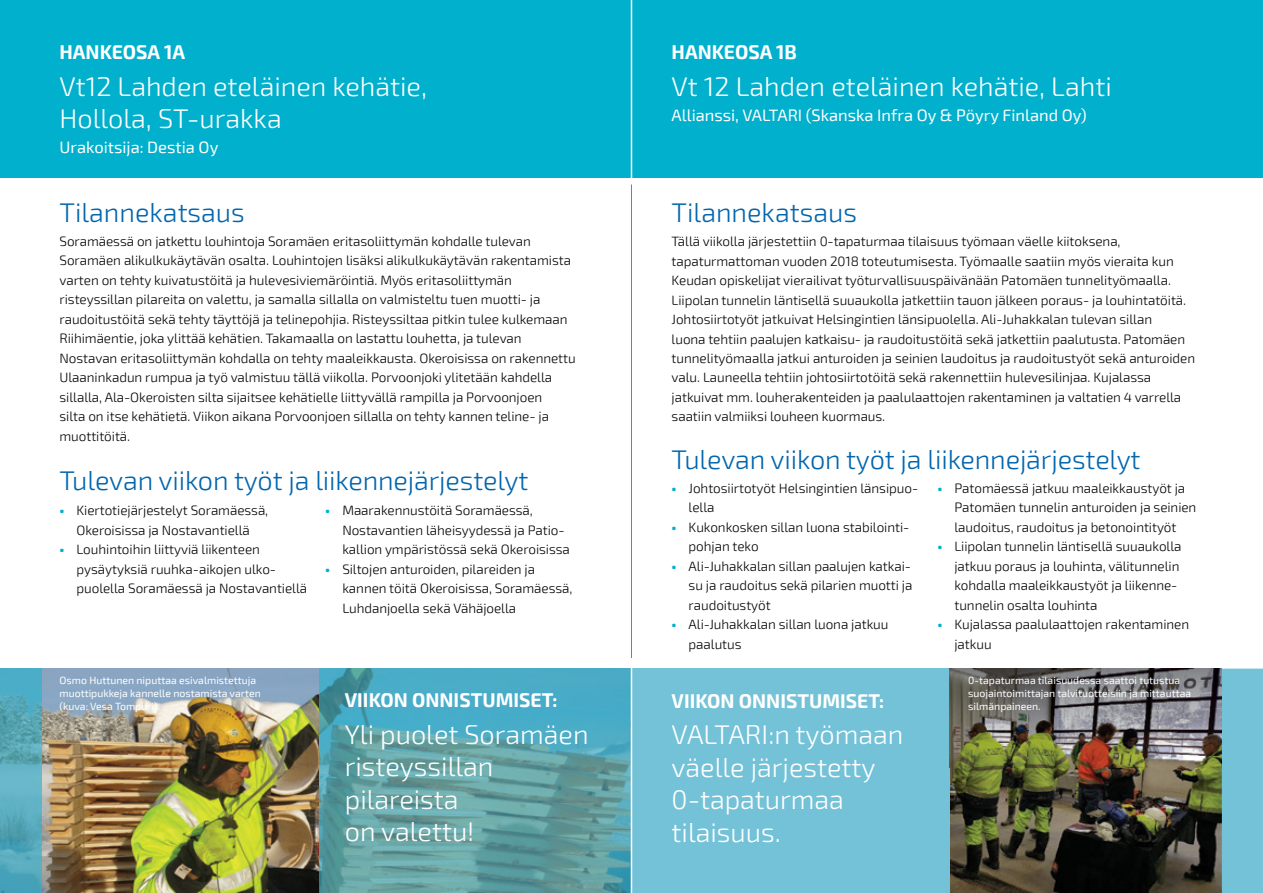
<style>
.page{position:relative;width:1263px;height:893px;background:#fff}
.page>*{position:absolute;margin:0;border:0;box-sizing:border-box;transform-origin:0 0}
.t1{font:300 27px/32.4px "Exo 2";color:#fff}
.t2{font:300 27px "Exo 2";letter-spacing:-.005em;color:#0266af}
.t3{font:700 19.5px "Exo 2";color:#fff}
.t4{font:16.5px "Exo 2";color:#fff}
.t5{font:300 13.5px/19.5px "Exo 2";letter-spacing:-.005em;color:#000}
.t6{font:10.5px/12.6px "Exo 2";color:#fff}
.s1{font-weight:800;color:#00b0cc}
</style>
<div class="page">
<div style="left:0;top:0;width:1263px;height:178px;background:#00b0cc"></div>
<img style="left:949px;top:768px;width:273px;height:125px">
<img style="left:0;top:669px;width:631px;height:224px">
<div style="left:1222px;top:669px;width:41px;height:224px;background:#73c2d8"></div>
<hr style="left:631px;top:0;width:1px;height:186px;background:#fff">
<hr style="left:631px;top:185px;width:1px;height:473px;background:#00b0cc">
<div style="left:632px;top:669px;width:317px;height:224px;background:#73c2d8"></div>
<img style="left:949px;top:669px;width:273px;height:99px">
<h2 class="t3" style="left:60px;top:41px;width:127px">HANKEOSA 1A</h2>
<h1 class="t1" style="left:60px;top:70px;width:369px">Vt12 Lahden eteläinen kehätie,<br>Hollola, ST-urakka</h1>
<p class="t4" style="left:60px;top:138px;width:160px">Urakoitsija: Destia Oy</p>
<h1 class="t2" style="left:60px;top:197px;width:187px">Tilannekatsaus</h1>
<p class="t5" style="left:60px;top:231px;width:518px">Soramäessä on jatkettu louhintoja Soramäen eritasoliittymän kohdalle tulevan Soramäen alikulkukäytävän osalta. Louhintojen lisäksi alikulkukäytävän rakentamista varten on tehty kuivatustöitä ja hulevesiviemäröintiä. Myös eritasoliittymän risteyssillan pilareita on valettu, ja samalla sillalla on valmisteltu tuen muotti- ja raudoitustöitä sekä tehty täyttöjä ja telinepohjia. Risteyssiltaa pitkin tulee kulkemaan Riihimäentie, joka ylittää kehätien. Takamaalla on lastattu louhetta, ja tulevan Nostavan eritasoliittymän kohdalla on tehty maaleikkausta. Okeroisissa on rakennettu Ulaaninkadun rumpua ja työ valmistuu tällä viikolla. Porvoonjoki ylitetään kahdella sillalla, Ala-Okeroisten silta sijaitsee kehätielle liittyvällä rampilla ja Porvoonjoen<br>silta on itse kehätietä. Viikon aikana Porvoonjoen sillalla on tehty kannen teline- ja muottitöitä.</p>
<h1 class="t2" style="left:60px;top:465px;width:470px">Tulevan viikon työt ja liikennejärjestelyt</h1>
<p class="t5" style="left:60px;top:501px;width:210px;text-align:center"><span class="s1">•</span> Kiertotiejärjestelyt Soramäessä,<br>Okeroisissa ja Nostavantiellä</p>
<p class="t5" style="left:77px;top:540px;width:232px;text-indent:-17px"><span class="s1">•</span> Louhintoihin liittyviä liikenteen pysäytyksiä ruuhka-aikojen ulko&shy;puolella Soramäessä ja Nostavantiellä</p>
<p class="t5" style="left:342px;top:501px;width:229px;text-indent:-17px"><span class="s1">•</span> Maarakennustöitä Soramäessä,<br>Nostavantien läheisyydessä ja Patio&shy;kallion ympäristössä sekä Okeroisissa</p>
<p class="t5" style="left:342px;top:560px;width:232px;text-indent:-17px"><span class="s1">•</span> Siltojen anturoiden, pilareiden ja kannen töitä Okeroisissa, Soramäessä,<br>Luhdanjoella sekä Vähäjoella</p>
<p class="t6" style="left:60px;top:675px;width:203px">Osmo Huttunen niputtaa esivalmistettuja muottipukkeja kannelle nostamista varten (kuva: Vesa Tompuri).</p>
<h2 class="t3" style="left:345px;top:689px;width:214px">VIIKON ONNISTUMISET:</h2>
<h1 class="t1" style="left:345px;top:719px;width:245px">Yli puolet Soramäen risteyssillan pilareista<br>on valettu!</h1>
<h2 class="t3" style="left:672px;top:41px;width:127px">HANKEOSA 1B</h2>
<h1 class="t1" style="left:672px;top:70px;width:442px">Vt 12 Lahden eteläinen kehätie, Lahti</h1>
<p class="t4" style="left:672px;top:106px;width:416px">Allianssi, VALTARI (Skanska Infra Oy &amp; Pöyry Finland Oy)</p>
<h1 class="t2" style="left:672px;top:197px;width:187px">Tilannekatsaus</h1>
<p class="t5" style="left:672px;top:232px;width:525px">Tällä viikolla järjestettiin 0-tapaturmaa tilaisuus työmaan väelle kiitoksena, tapaturmattoman vuoden 2018 toteutumisesta. Työmaalle saatiin myös vieraita kun Keudan opiskelijat vierailivat työturvallisuuspäivänään Patomäen tunnelityömaalla.<br>Liipolan tunnelin läntisellä suuaukolla jatkettiin tauon jälkeen poraus- ja louhintatöitä.<br>Johtosiirtotyöt jatkuivat Helsingintien länsipuolella. Ali-Juhakkalan tulevan sillan<br>luona tehtiin paalujen katkaisu- ja raudoitustöitä sekä jatkettiin paalutusta. Patomäen tunnelityömaalla jatkui anturoiden ja seinien laudoitus ja raudoitustyöt sekä anturoiden valu. Launeella tehtiin johtosiirtotöitä sekä rakennettiin hulevesilinjaa. Kujalassa jatkuivat mm. louherakenteiden ja paalulaattojen rakentaminen ja valtatien 4 varrella saatiin valmiiksi louheen kuormaus.</p>
<h1 class="t2" style="left:672px;top:444px;width:470px">Tulevan viikon työt ja liikennejärjestelyt</h1>
<p class="t5" style="left:689px;top:479px;width:231px;text-indent:-17px"><span class="s1">•</span> Johtosiirtotyöt Helsingintien länsipuo&shy;lella</p>
<p class="t5" style="left:689px;top:518px;width:222px;text-indent:-17px"><span class="s1">•</span> Kukonkosken sillan luona stabilointi&shy;pohjan teko</p>
<p class="t5" style="left:689px;top:557px;width:225px;text-align:justify;text-indent:-17px"><span class="s1">•</span> Ali-Juhakkalan sillan paalujen katkai&shy;su ja raudoitus sekä pilarien muotti ja raudoitustyöt</p>
<p class="t5" style="left:689px;top:615px;width:201px;text-indent:-17px"><span class="s1">•</span> Ali-Juhakkalan sillan luona jatkuu paalutus</p>
<h2 class="t3" style="left:672px;top:689px;width:214px">VIIKON ONNISTUMISET:</h2>
<h1 class="t1" style="left:672px;top:719px;width:233px">VALTARI:n työmaan väelle järjestetty<br>0-tapaturmaa tilaisuus.</h1>
<p class="t5" style="left:954px;top:478px;width:243px;text-indent:-17px"><span class="s1">•</span> Patomäessä jatkuu maaleikkaustyöt ja<br>Patomäen tunnelin anturoiden ja seinien laudoitus, raudoitus ja betonointityöt</p>
<p class="t5" style="left:954px;top:537px;width:229px;text-indent:-17px"><span class="s1">•</span> Liipolan tunnelin läntisellä suuaukolla jatkuu poraus ja louhinta, välitunnelin kohdalla maaleikkaustyöt ja liikenne&shy;tunnelin osalta louhinta</p>
<p class="t5" style="left:954px;top:615px;width:236px;text-indent:-17px"><span class="s1">•</span> Kujalassa paalulaattojen rakentaminen jatkuu</p>
<p class="t6" style="left:968px;top:675px;width:224px">0-tapaturmaa tilaisuudessa saattoi tutustua suojaintoimittajan talvituotteisiin ja mittauttaa silmänpaineen.</p>
</div>
